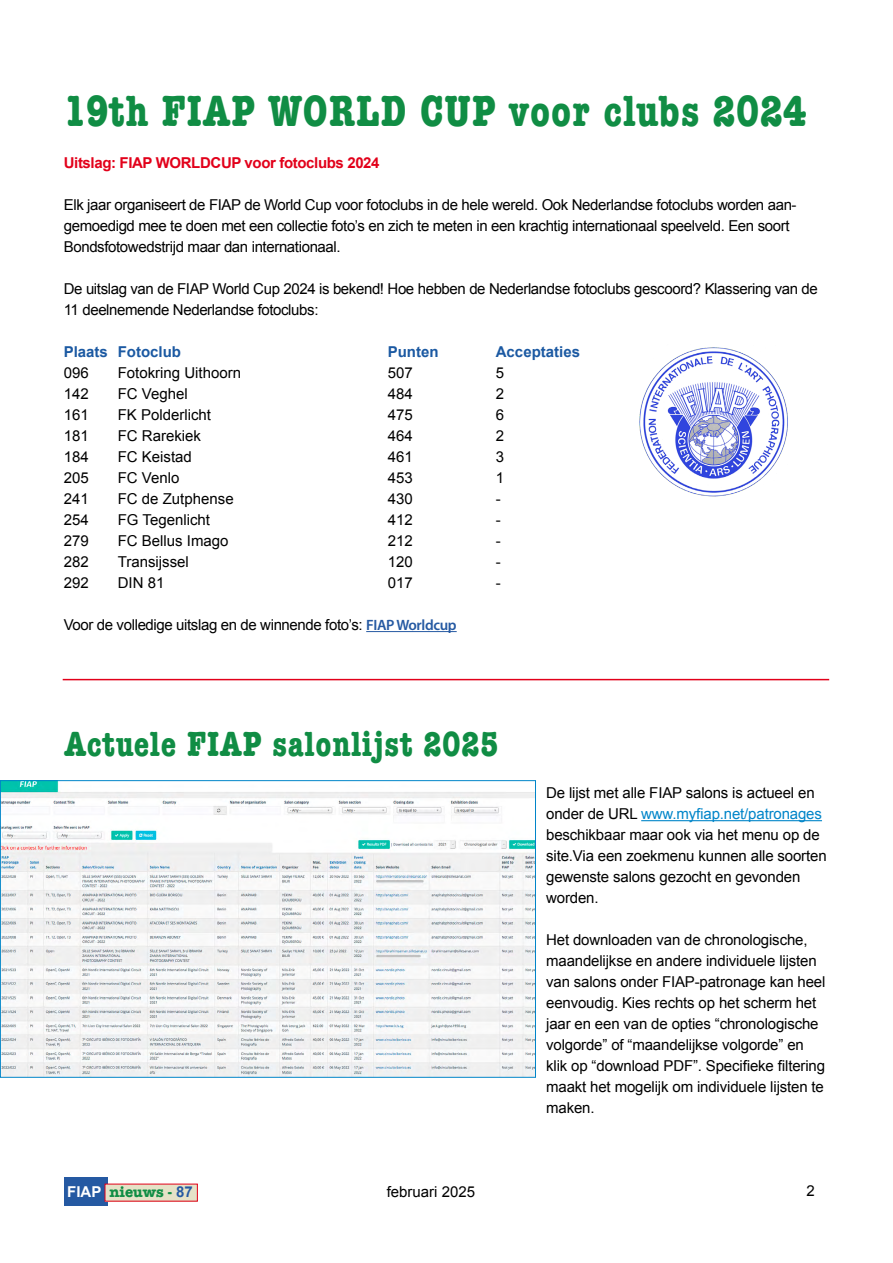
<style>
.page{position:relative;width:893px;height:1263px;background:#fff}
.page>*{position:absolute;margin:0;border:0;box-sizing:border-box;transform-origin:0 0}
.t1{font:700 condensed 45px "American Typewriter";letter-spacing:.025em;color:#108d44}
.t2{font:700 condensed 36px "American Typewriter";letter-spacing:.025em;color:#108d44}
.t3{font:15px/21px "Arial";letter-spacing:-.01em;color:#000}
.t4{font:700 15px "Arial";letter-spacing:-.025em;color:#e2001a}
.t5{font:700 15px "Arial";color:#1b59a2}
.t6{font:700 15px "American Typewriter";color:#108d44}
.s1{font-family:"Myriad Pro";font-weight:600;color:#2559a2}
.s2{color:#0085c9}
.s3{font-family:"Arial";color:#fff}
.s4{font-family:"Arial";color:#2559a2}
</style>
<div class="page">
<div style="left:64px;top:1177px;width:44px;height:29px;background:#2559a2"></div>
<div style="left:105px;top:1184px;width:92px;height:17px;background:#e5e2c7"></div>
<hr style="left:63px;top:679px;width:766px;height:1px;background:#e2001a">
<img style="left:639px;top:347px;width:149px;height:150px">
<hr style="left:366px;top:631px;width:91px;height:1px;background:#2559a2">
<hr style="left:641px;top:820px;width:181px;height:1px;background:#0085c9">
<img style="left:2px;top:782px;width:532px;height:294px">
<div style="left:0;top:780px;width:536px;height:298px;border:1px solid #0085c9"></div>
<h1 class="t1" style="left:64px;top:75px;width:744px">19th FIAP WORLD CUP voor clubs 2024</h1>
<p class="t4" style="left:64px;top:153px;width:317px">Uitslag: FIAP WORLDCUP voor fotoclubs 2024</p>
<p class="t3" style="left:64px;top:194px;width:734px">Elk jaar organiseert de FIAP de World Cup voor fotoclubs in de hele wereld. Ook Nederlandse fotoclubs worden aan&shy;gemoedigd mee te doen met een collectie foto’s en zich te meten in een krachtig internationaal speelveld. Een soort<br>Bondsfotowedstrijd maar dan internationaal.</p>
<p class="t3" style="left:64px;top:278px;width:756px">De uitslag van de FIAP World Cup 2024 is bekend! Hoe hebben de Nederlandse fotoclubs gescoord? Klassering van de<br>11 deelnemende Nederlandse fotoclubs:</p>
<p class="t5" style="left:64px;top:342px;width:119px">Plaats Fotoclub</p>
<p class="t5" style="left:388px;top:342px;width:52px">Punten</p>
<p class="t5" style="left:496px;top:342px;width:86px">Acceptaties</p>
<p class="t3" style="left:64px;top:362px;width:27px">096</p>
<p class="t3" style="left:118px;top:362px;width:125px">Fotokring Uithoorn</p>
<p class="t3" style="left:388px;top:362px;width:27px">507</p>
<p class="t3" style="left:496px;top:362px;width:10px">5</p>
<p class="t3" style="left:64px;top:383px;width:27px">142</p>
<p class="t3" style="left:118px;top:383px;width:72px">FC Veghel</p>
<p class="t3" style="left:388px;top:383px;width:27px">484</p>
<p class="t3" style="left:496px;top:383px;width:10px">2</p>
<p class="t3" style="left:64px;top:404px;width:27px">161</p>
<p class="t3" style="left:118px;top:404px;width:95px">FK Polderlicht</p>
<p class="t3" style="left:388px;top:404px;width:27px">475</p>
<p class="t3" style="left:496px;top:404px;width:10px">6</p>
<p class="t3" style="left:64px;top:425px;width:27px">181</p>
<p class="t3" style="left:118px;top:425px;width:85px">FC Rarekiek</p>
<p class="t3" style="left:388px;top:425px;width:27px">464</p>
<p class="t3" style="left:496px;top:425px;width:10px">2</p>
<p class="t3" style="left:64px;top:446px;width:27px">184</p>
<p class="t3" style="left:118px;top:446px;width:76px">FC Keistad</p>
<p class="t3" style="left:388px;top:446px;width:27px">461</p>
<p class="t3" style="left:496px;top:446px;width:10px">3</p>
<p class="t3" style="left:64px;top:467px;width:27px">205</p>
<p class="t3" style="left:118px;top:467px;width:63px">FC Venlo</p>
<p class="t3" style="left:388px;top:467px;width:27px">453</p>
<p class="t3" style="left:496px;top:467px;width:10px">1</p>
<p class="t3" style="left:64px;top:488px;width:27px">241</p>
<p class="t3" style="left:118px;top:488px;width:117px">FC de Zutphense</p>
<p class="t3" style="left:388px;top:488px;width:27px">430</p>
<p class="t3" style="left:496px;top:488px;width:6px">-</p>
<p class="t3" style="left:64px;top:509px;width:27px">254</p>
<p class="t3" style="left:118px;top:509px;width:94px">FG Tegenlicht</p>
<p class="t3" style="left:388px;top:509px;width:27px">412</p>
<p class="t3" style="left:496px;top:509px;width:6px">-</p>
<p class="t3" style="left:64px;top:530px;width:27px">279</p>
<p class="t3" style="left:118px;top:530px;width:112px">FC Bellus Imago</p>
<p class="t3" style="left:388px;top:530px;width:27px">212</p>
<p class="t3" style="left:496px;top:530px;width:6px">-</p>
<p class="t3" style="left:64px;top:551px;width:27px">282</p>
<p class="t3" style="left:118px;top:551px;width:73px">Transijssel</p>
<p class="t3" style="left:388px;top:551px;width:27px">120</p>
<p class="t3" style="left:496px;top:551px;width:6px">-</p>
<p class="t3" style="left:64px;top:572px;width:27px">292</p>
<p class="t3" style="left:118px;top:572px;width:48px">DIN 81</p>
<p class="t3" style="left:388px;top:572px;width:27px">017</p>
<p class="t3" style="left:496px;top:572px;width:6px">-</p>
<p class="t3" style="left:64px;top:614px;width:394px">Voor de volledige uitslag en de winnende foto’s: <span class="s1">FIAP Worldcup</span></p>
<h2 class="t2" style="left:64px;top:715px;width:435px">Actuele FIAP salonlijst 2025</h2>
<p class="t3" style="left:546px;top:782px;width:282px">De lijst met alle FIAP salons is actueel en onder de URL <span class="s2">www.myfiap.net/patronages </span>beschikbaar maar ook via het menu op de site.Via een zoekmenu kunnen alle soorten gewenste salons gezocht en gevonden worden.</p>
<p class="t3" style="left:546px;top:929px;width:281px">Het downloaden van de chronologische, maandelijkse en andere individuele lijsten van salons onder FIAP-patronage kan heel eenvoudig. Kies rechts op het scherm het jaar en een van de opties “chronologische volgorde” of “maandelijkse volgorde” en klik op “download PDF”. Specifieke filtering maakt het mogelijk om individuele lijsten te maken.</p>
<p class="t6" style="left:67px;top:1179px;width:127px"><span class="s3">FIAP</span> nieuws - <span class="s4">87</span></p>
<p class="t3" style="left:387px;top:1181px;width:90px">februari 2025</p>
<p class="t3" style="left:807px;top:1180px;width:10px">2</p>
</div>
